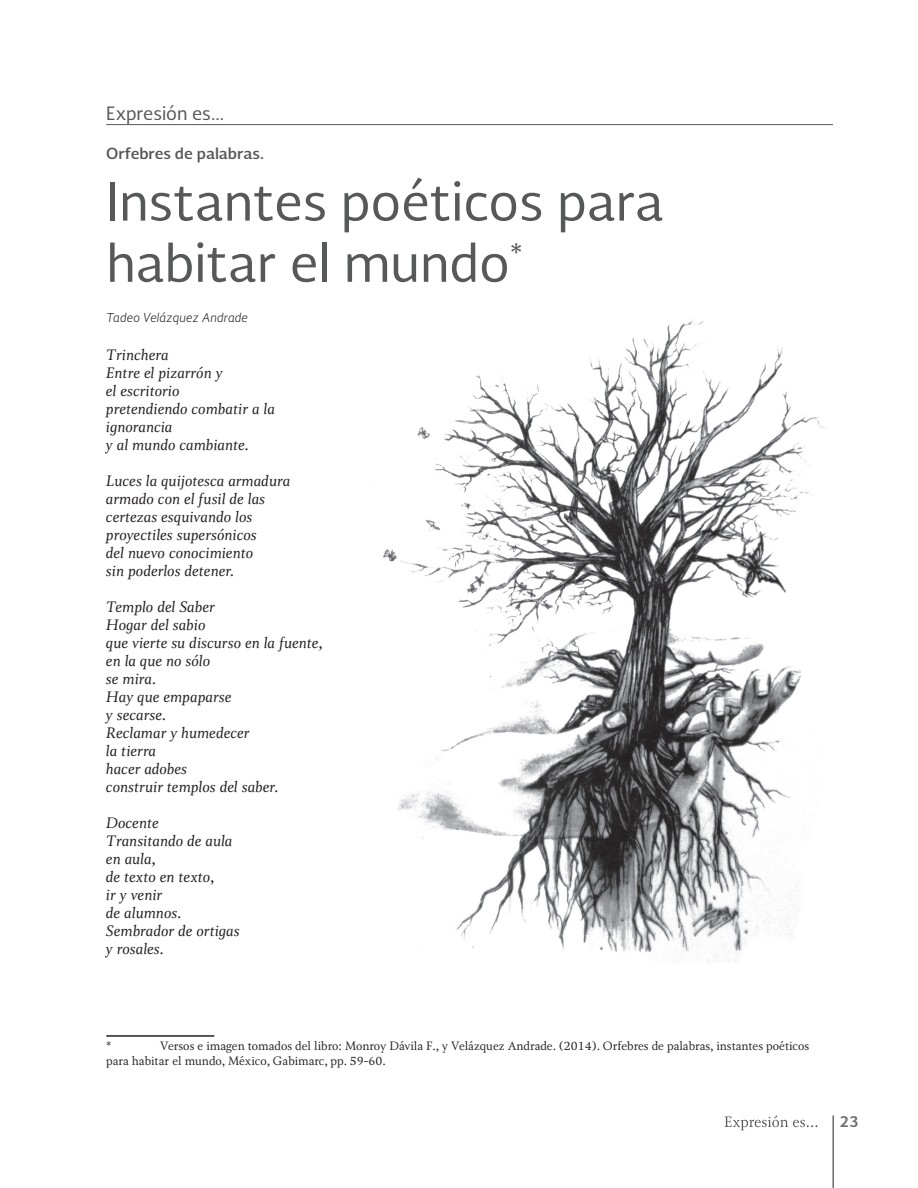
<style>
.page{position:relative;width:918px;height:1188px;background:#fff}
.page>*{position:absolute;margin:0;border:0;box-sizing:border-box;transform-origin:0 0}
.t1{font:51px/61.2px "Soberana Sans";color:#57585a}
.t2{font:18px "Soberana Sans";color:#57585a}
.t3{font:italic 15px/18px "Soberana Texto";color:#231f20}
.t4{font:700 15px "Soberana Sans";color:#57585a}
.t5{font:700 15px "Soberana Sans";color:#6c6d70}
.t6{font:12px/14.4px "Soberana Texto";color:#231f20}
.t7{font:italic 300 12px "Soberana Sans";color:#231f20}
</style>
<div class="page">
<hr style="left:833px;top:1116px;width:1px;height:72px;background:#231f20">
<hr style="left:106px;top:124px;width:727px;height:1px;background:#57585a">
<hr style="left:106px;top:1035px;width:108px;height:2px;background:#231f20">
<svg style="left:725px;top:1116px;width:92px;height:14px"></svg>
<img style="left:383px;top:321px;width:444px;height:642px">
<p class="t2" style="left:106px;top:102px;width:119px">Expresión es...</p>
<p class="t4" style="left:106px;top:144px;width:159px">Orfebres de palabras.</p>
<h1 class="t1" style="left:106px;top:170px;width:559px">Instantes poéticos para habitar el mundo<sup>*</sup></h1>
<p class="t7" style="left:106px;top:309px;width:143px">Tadeo Velázquez Andrade</p>
<p class="t3" style="left:106px;top:346px;width:171px">Trinchera<br>Entre el pizarrón y<br>el escritorio<br>pretendiendo combatir a la ignorancia<br>y al mundo cambiante.</p>
<p class="t3" style="left:106px;top:472px;width:186px">Luces la quijotesca armadura armado con el fusil de las certezas esquivando los proyectiles supersónicos<br>del nuevo conocimiento<br>sin poderlos detener.</p>
<p class="t3" style="left:106px;top:598px;width:219px">Templo del Saber<br>Hogar del sabio<br>que vierte su discurso en la fuente, en la que no sólo<br>se mira.<br>Hay que empaparse<br>y secarse.<br>Reclamar y humedecer<br>la tierra<br>hacer adobes<br>construir templos del saber.</p>
<p class="t3" style="left:106px;top:814px;width:135px">Docente<br>Transitando de aula en aula,<br>de texto en texto,<br>ir y venir<br>de alumnos.<br>Sembrador de ortigas y rosales.</p>
<p class="t6" style="left:106px;top:1039px;width:705px;text-indent:54px">Versos e imagen tomados del libro: Monroy Dávila F., y Velázquez Andrade. (2014). Orfebres de palabras, instantes poéticos para habitar el mundo, México, Gabimarc, pp. 59-60.</p>
<p class="t6" style="left:106px;top:1039px;width:7px">*</p>
<p class="t5" style="left:839px;top:1111px;width:21px">23</p>
</div>
